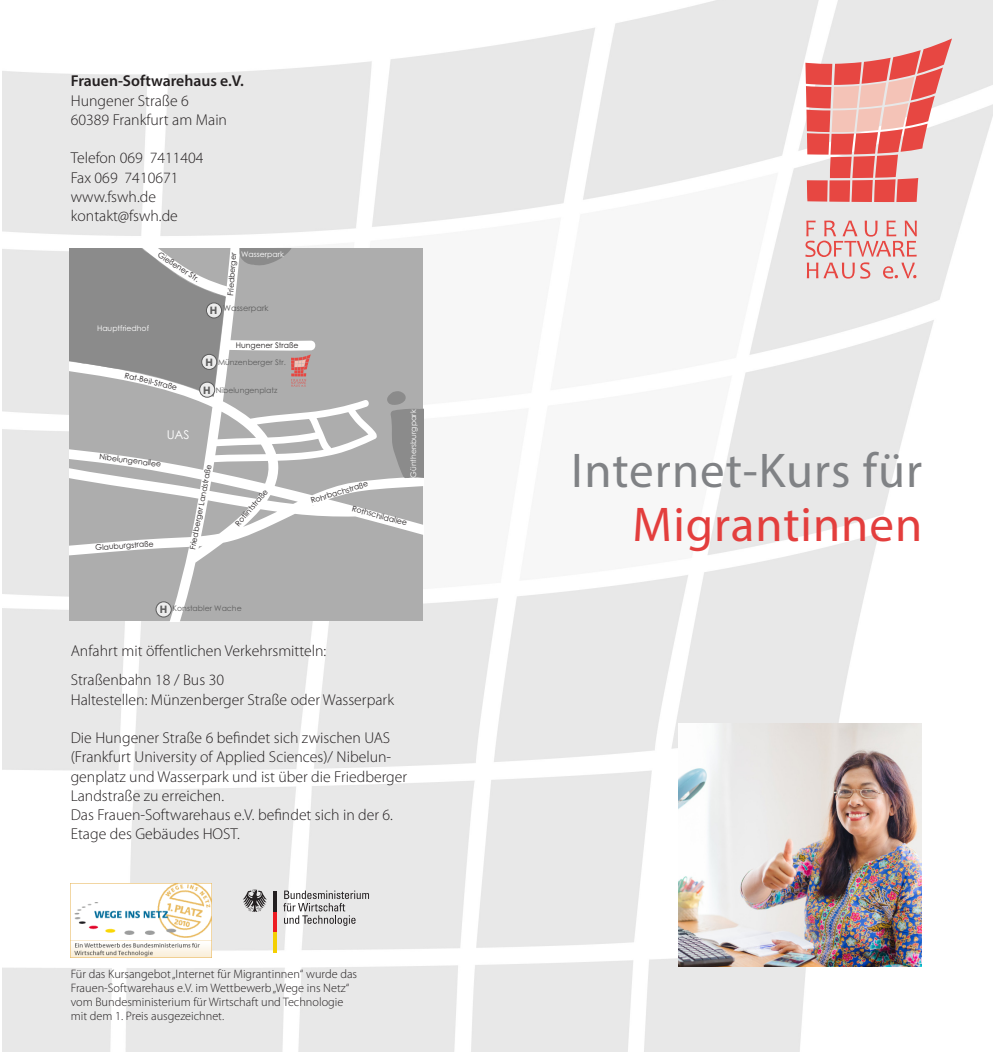
<style>
.page{position:relative;width:993px;height:1052px;background:#fff}
.page>*{position:absolute;margin:0;border:0;box-sizing:border-box;transform-origin:0 0}
.t1{font:49px "Myriad Pro";letter-spacing:.02em;color:#808285}
.t2{font:49px "Myriad Pro";letter-spacing:.02em;color:#e33e3d}
.t3{font:300 15.75px/19.2px "Myriad Pro";color:#231f20}
.t4{font:600 15.75px "Myriad Pro";color:#231f20}
.t5{font:300 12.25px/14px "Myriad Pro";color:#231f20}
.t6{font:12.08px "Century Gothic";color:#fff}
.t7{font:700 10.85px "Myriad Pro";color:#5c5c5c}
.t8{font:8.22px "Century Gothic";color:#5c5c5c}
.t9{font:7.7px "Century Gothic";color:#231f20}
.t10{font:7.7px "Century Gothic";color:#5c5c5c}
.t11{font:7.7px "Century Gothic";color:#fff}
.s1{font-family:"Myriad Pro";font-weight:700;font-size:10.85px}
</style>
<div class="page">
<img style="left:2px;top:0;width:990px;height:1052px">
<svg style="left:805px;top:38px;width:146px;height:164px"></svg>
<svg style="left:805px;top:221px;width:111px;height:58px"></svg>
<img style="left:678px;top:723px;width:243px;height:243px">
<svg style="left:69px;top:248px;width:354px;height:373px;fill:#adadad"></svg>
<svg style="left:385px;top:391px;width:38px;height:87px"></svg>
<svg style="left:238px;top:248px;width:56px;height:18px"></svg>
<svg style="left:69px;top:248px;width:157px;height:148px"></svg>
<svg style="left:291px;top:354px;width:20px;height:33px"></svg>
<div style="left:206px;top:303px;width:15px;height:15px;background:#ececec;border-radius:50%"></div>
<div style="left:206px;top:303px;width:16px;height:15px;border:1px solid #5c5c5c;border-radius:50%"></div>
<div style="left:202px;top:354px;width:15px;height:15px;background:#ececec;border-radius:50%"></div>
<div style="left:201px;top:354px;width:16px;height:16px;border:1px solid #5c5c5c;border-radius:50%"></div>
<div style="left:199px;top:382px;width:16px;height:15px;background:#ececec;border-radius:50%"></div>
<div style="left:199px;top:382px;width:16px;height:15px;border:1px solid #5c5c5c;border-radius:50%"></div>
<div style="left:156px;top:602px;width:15px;height:15px;background:#ececec;border-radius:50%"></div>
<div style="left:156px;top:601px;width:15px;height:16px;border:1px solid #5c5c5c;border-radius:50%"></div>
<hr style="left:273px;top:932px;width:4px;height:20px;background:#f4cf02">
<hr style="left:273px;top:911px;width:4px;height:21px;background:#ee1d23">
<hr style="left:273px;top:890px;width:4px;height:21px;background:#231f20">
<svg style="left:243px;top:889px;width:24px;height:23px"></svg>
<svg style="left:283px;top:890px;width:86px;height:36px"></svg>
<img style="left:70px;top:884px;width:142px;height:73px">
<p class="t4" style="left:71px;top:71px;width:175px">Frauen-Softwarehaus e.V.</p>
<p class="t3" style="left:71px;top:91px;width:158px">Hungener Straße 6<br>60389 Frankfurt am Main</p>
<p class="t3" style="left:71px;top:149px;width:134px">Telefon 069 7411404<br>Fax 069 7410671 www.fswh.de kontakt@fswh.de</p>
<p class="t9" style="left:162px;top:249px;width:49px;rotate:33deg">Gießener Str.</p>
<p class="t11" style="left:97px;top:323px;width:54px">Hauptfriedhof</p>
<p class="t11" style="left:241px;top:249px;width:44px">Wasserpark</p>
<p class="t9" style="left:225px;top:295px;width:45px;rotate:-86deg">Friedberger</p>
<p class="t8" style="left:223px;top:302px;width:47px">Wasserpark</p>
<p class="t7" style="left:210px;top:303px;width:9px">H</p>
<p class="t9" style="left:236px;top:340px;width:64px">Hungener Straße</p>
<p class="t9" style="left:126px;top:370px;width:55px;rotate:13deg">Rat-Beil-Straße</p>
<p class="t7" style="left:205px;top:355px;width:9px">H</p>
<p class="t7" style="left:203px;top:383px;width:9px">H</p>
<p class="t10" style="left:218px;top:357px;width:69px">Münzenberger Str.</p>
<p class="t10" style="left:216px;top:384px;width:63px">Nibelungenplatz</p>
<p class="t6" style="left:167px;top:426px;width:24px">UAS</p>
<p class="t9" style="left:100px;top:451px;width:63px;rotate:7deg">Nibelungenallee</p>
<p class="t9" style="left:95px;top:542px;width:60px;rotate:-4deg">Glauburgstraße</p>
<p class="t9" style="left:187px;top:548px;width:88px;rotate:-79deg">Friedberger Landstraße</p>
<p class="t11" style="left:408px;top:478px;width:70px;rotate:-90deg">Günthersburgpark</p>
<p class="t9" style="left:232px;top:521px;width:47px;rotate:-49deg">Rotlintstraße</p>
<p class="t9" style="left:309px;top:495px;width:61px;rotate:-17deg">Rohrbachstraße</p>
<p class="t9" style="left:353px;top:503px;width:58px;rotate:15deg">Rothschildallee</p>
<p class="t10" style="left:160px;top:603px;width:83px"><span class="s1">H</span> Konstabler Wache</p>
<p class="t3" style="left:71px;top:636px;width:257px;line-height:29.8px">Anfahrt mit öffentlichen Verkehrsmitteln:<br>Straßenbahn 18 / Bus 30</p>
<p class="t3" style="left:71px;top:690px;width:324px">Haltestellen: Münzenberger Straße oder Wasserpark</p>
<p class="t3" style="left:71px;top:728px;width:338px">Die Hungener Straße 6 befindet sich zwischen UAS (Frankfurt University of Applied Sciences)/ Nibelun&shy;genplatz und Wasserpark und ist über die Friedberger Landstraße zu erreichen.<br>Das Frauen-Softwarehaus e.V. befindet sich in der 6.<br>Etage des Gebäudes HOST.</p>
<p class="t5" style="left:71px;top:967px;width:288px">Für das Kursangebot „Internet für Migrantinnen“ wurde das Frauen-Softwarehaus e.V. im Wettbewerb „Wege ins Netz“ vom Bundesministerium für Wirtschaft und Technologie mit dem 1. Preis ausgezeichnet.</p>
<h1 class="t1" style="left:571px;top:440px;width:352px">Internet-Kurs für</h1>
<h1 class="t2" style="left:632px;top:495px;width:291px">Migrantinnen</h1>
</div>
